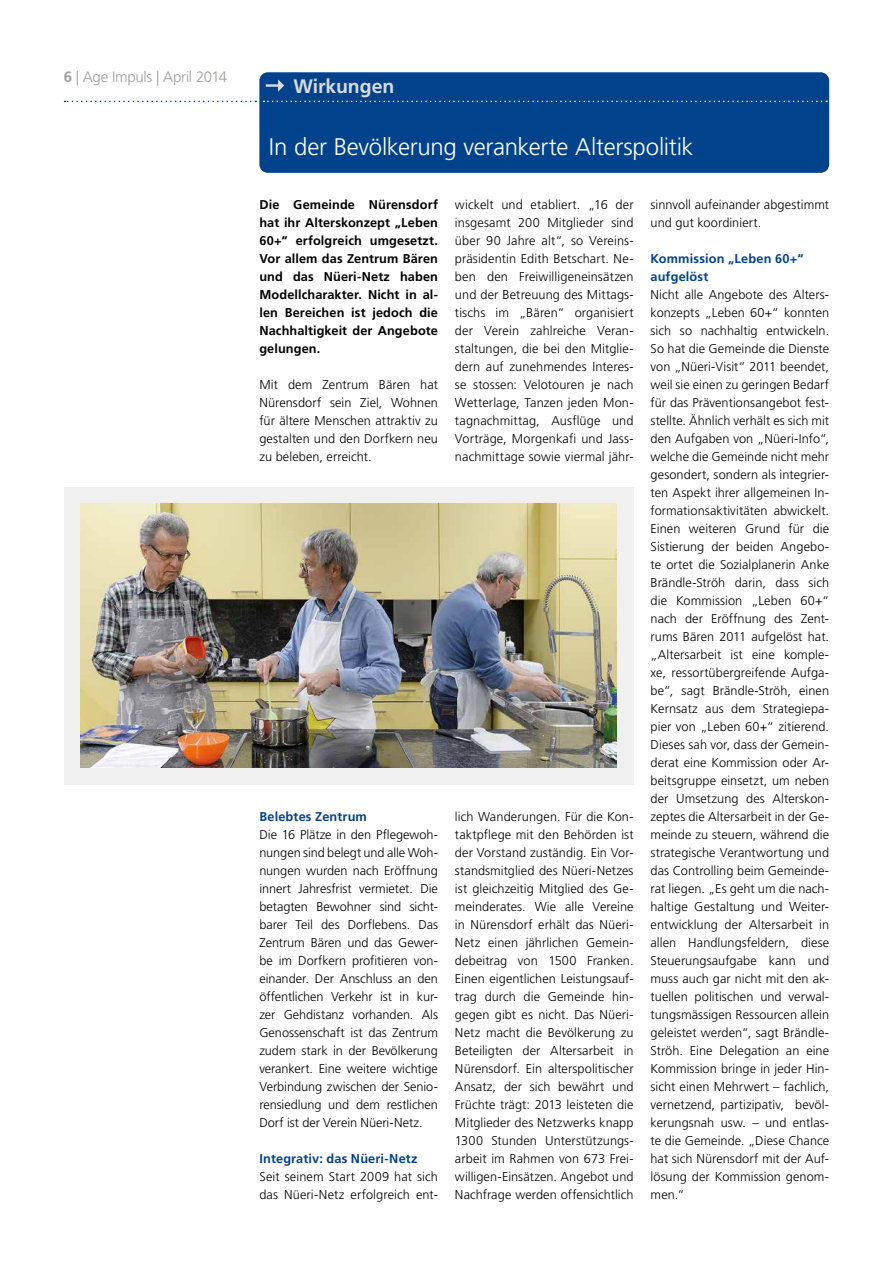
<style>
.page{position:relative;width:893px;height:1263px;background:#fff}
.page>*{position:absolute;margin:0;border:0;box-sizing:border-box;transform-origin:0 0}
.t1{font:300 24px "Frutiger";letter-spacing:-.01em;color:#fff}
.t2{font:700 19.5px "Frutiger";letter-spacing:-.005em;color:#dadada}
.t3{font:300 15px "Frutiger";letter-spacing:-.02em;color:#9d9d9c}
.t4{font:300 12.75px/18px "Frutiger";letter-spacing:.005em;color:#000;text-align:justify}
.t5{font:700 12.75px/18px "Frutiger";letter-spacing:.01em;color:#000;text-align:justify}
.t6{font:700 12.75px/18px "Frutiger";letter-spacing:.01em;color:#01428d}
.s1{font-weight:700}
</style>
<div class="page">
<div style="left:64px;top:487px;width:570px;height:298px;background:#f0f0f0"></div>
<div style="left:259px;top:72px;width:570px;height:101px;background:#01428d;border-radius:8px"></div>
<svg style="left:65px;top:101px;width:191px;height:1px"></svg>
<svg style="left:263px;top:101px;width:564px;height:1px"></svg>
<img style="left:81px;top:504px;width:536px;height:263px">
<svg style="left:266px;top:79px;width:18px;height:13px"></svg>
<p class="t3" style="left:64px;top:69px;width:165px"><span class="s1">6</span> | Age Impuls | April 2014</p>
<h2 class="t2" style="left:293px;top:75px;width:103px">Wirkungen</h2>
<h1 class="t1" style="left:269px;top:133px;width:426px">In der Bevölkerung verankerte Alterspolitik</h1>
<p class="t5" style="left:259px;top:195px;width:180px">Die Gemeinde Nürensdorf hat ihr Alterskonzept „Leben 60+“ erfolgreich umgesetzt.<br>Vor allem das Zentrum Bären und das Nüeri-Netz haben Modellcharakter. Nicht in al&shy;len Bereichen ist jedoch die Nachhaltigkeit der Angebote gelungen.</p>
<p class="t4" style="left:259px;top:375px;width:180px">Mit dem Zentrum Bären hat Nürensdorf sein Ziel, Wohnen für ältere Menschen attraktiv zu gestalten und den Dorfkern neu zu beleben, erreicht.</p>
<p class="t4" style="left:455px;top:195px;width:180px">wickelt und etabliert. „16 der insgesamt 200 Mitglieder sind über 90 Jahre alt“, so Vereins&shy;präsidentin Edith Betschart. Ne&shy;ben den Freiwilligeneinsätzen und der Betreuung des Mittags&shy;tischs im „Bären“ organisiert der Verein zahlreiche Veran&shy;staltungen, die bei den Mitglie&shy;dern auf zunehmendes Interes&shy;se stossen: Velotouren je nach Wetterlage, Tanzen jeden Mon&shy;tagnachmittag, Ausflüge und Vorträge, Morgenkafi und Jass&shy;nachmittage sowie viermal jähr-</p>
<p class="t6" style="left:259px;top:807px;width:109px">Belebtes Zentrum</p>
<p class="t4" style="left:259px;top:825px;width:180px">Die 16 Plätze in den Pflegewoh&shy;nungen sind belegt und alle Woh&shy;nungen wurden nach Eröffnung innert Jahresfrist vermietet. Die betagten Bewohner sind sicht&shy;barer Teil des Dorflebens. Das Zentrum Bären und das Gewer&shy;be im Dorfkern profitieren von&shy;einander. Der Anschluss an den öffentlichen Verkehr ist in kur&shy;zer Gehdistanz vorhanden. Als Genossenschaft ist das Zentrum zudem stark in der Bevölkerung verankert. Eine weitere wichtige Verbindung zwischen der Senio&shy;rensiedlung und dem restlichen Dorf ist der Verein Nüeri-Netz.</p>
<p class="t6" style="left:259px;top:1149px;width:160px">Integrativ: das Nüeri-Netz</p>
<p class="t4" style="left:259px;top:1167px;width:180px">Seit seinem Start 2009 hat sich das Nüeri-Netz erfolgreich ent-</p>
<p class="t4" style="left:455px;top:808px;width:180px">lich Wanderungen. Für die Kon&shy;taktpflege mit den Behörden ist der Vorstand zuständig. Ein Vor&shy;standsmitglied des Nüeri-Netzes ist gleichzeitig Mitglied des Ge&shy;meinderates. Wie alle Vereine in Nürensdorf erhält das Nüeri-Netz einen jährlichen Gemein&shy;debeitrag von 1500 Franken.<br>Einen eigentlichen Leistungsauf&shy;trag durch die Gemeinde hin&shy;gegen gibt es nicht. Das Nüeri-Netz macht die Bevölkerung zu Beteiligten der Altersarbeit in Nürensdorf. Ein alterspolitischer Ansatz, der sich bewährt und Früchte trägt: 2013 leisteten die Mitglieder des Netzwerks knapp 1300 Stunden Unterstützungs&shy;arbeit im Rahmen von 673 Frei&shy;willigen-Einsätzen. Angebot und Nachfrage werden offensichtlich</p>
<p class="t4" style="left:651px;top:196px;width:180px">sinnvoll aufeinander abgestimmt und gut koordiniert.</p>
<p class="t6" style="left:651px;top:249px;width:154px">Kommission „Leben 60+“ aufgelöst</p>
<p class="t4" style="left:651px;top:286px;width:180px">Nicht alle Angebote des Alters&shy;konzepts „Leben 60+“ konnten sich so nachhaltig entwickeln.<br>So hat die Gemeinde die Dienste von „Nüeri-Visit“ 2011 beendet, weil sie einen zu geringen Bedarf für das Präventionsangebot fest&shy;stellte. Ähnlich verhält es sich mit den Aufgaben von „Nüeri-Info“, welche die Gemeinde nicht mehr gesondert, sondern als integrier&shy;ten Aspekt ihrer allgemeinen In&shy;formationsaktivitäten abwickelt.<br>Einen weiteren Grund für die Sistierung der beiden Angebo&shy;te ortet die Sozialplanerin Anke Brändle-Ströh darin, dass sich die Kommission „Leben 60+“ nach der Eröffnung des Zent&shy;rums Bären 2011 aufgelöst hat. „Altersarbeit ist eine komple&shy;xe, ressortübergreifende Aufga&shy;be“, sagt Brändle-Ströh, einen Kernsatz aus dem Strategiepa&shy;pier von „Leben 60+“ zitierend.<br>Dieses sah vor, dass der Gemein&shy;derat eine Kommission oder Ar&shy;beitsgruppe einsetzt, um neben der Umsetzung des Alterskon&shy;zeptes die Altersarbeit in der Ge&shy;meinde zu steuern, während die strategische Verantwortung und das Controlling beim Gemeinde&shy;rat liegen. „Es geht um die nach&shy;haltige Gestaltung und Weiter&shy;entwicklung der Altersarbeit in allen Handlungsfeldern, diese Steuerungsaufgabe kann und muss auch gar nicht mit den ak&shy;tuellen politischen und verwal&shy;tungsmässigen Ressourcen allein geleistet werden“, sagt Brändle-Ströh. Eine Delegation an eine Kommission bringe in jeder Hin&shy;sicht einen Mehrwert – fachlich, vernetzend, partizipativ, bevöl&shy;kerungsnah usw. – und entlas&shy;te die Gemeinde. „Diese Chance hat sich Nürensdorf mit der Auf&shy;lösung der Kommission genom&shy;men.“</p>
</div>
